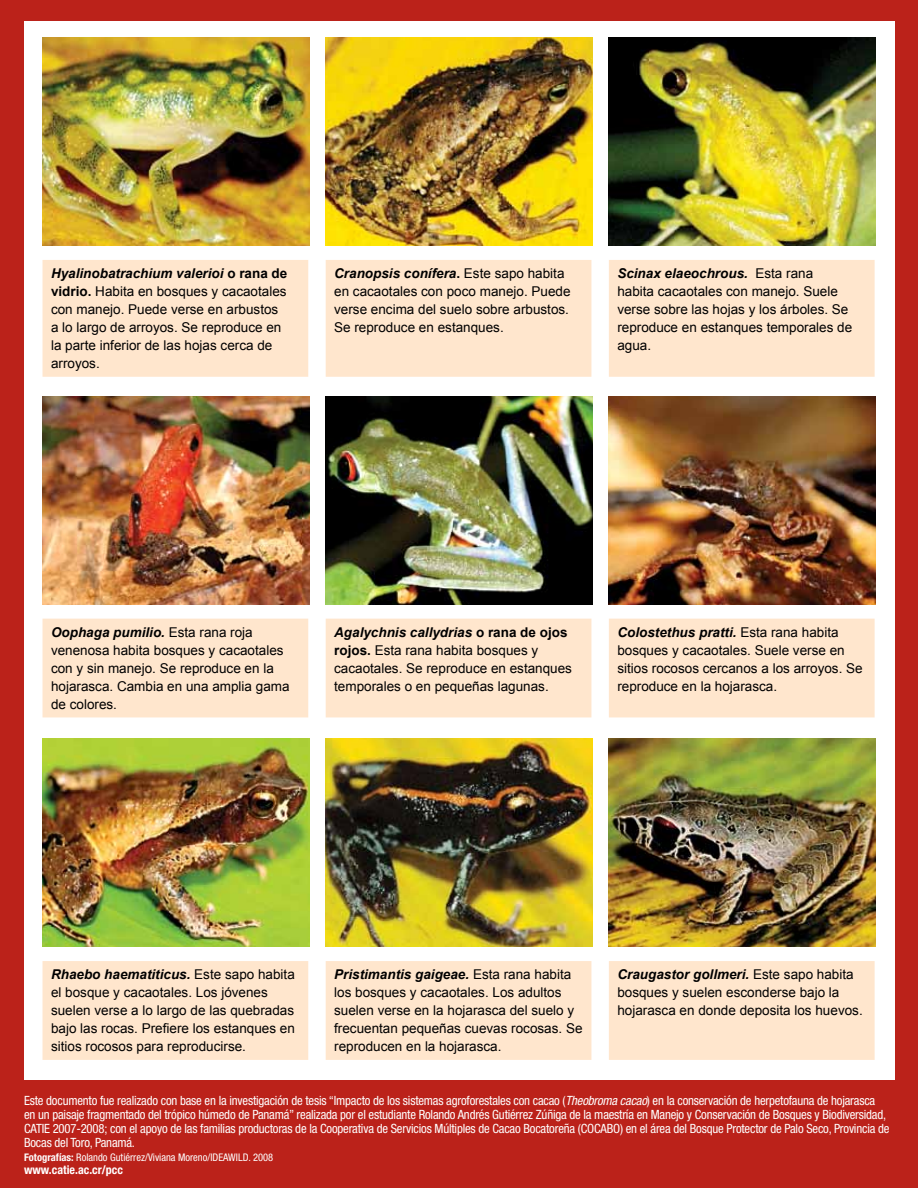
<style>
.page{position:relative;width:918px;height:1188px;background:#bb221a}
.page>*{position:absolute;margin:0;border:0;box-sizing:border-box;transform-origin:0 0}
.t1{font:13.5px/18px "Arial";color:#000}
.t2{font:condensed 12.75px/14.2px "Helvetica Neue";letter-spacing:-.015em;color:#fff}
.t3{font:700 condensed 12px "Helvetica Neue";color:#fff}
.t4{font:condensed 10.5px "Helvetica Neue";color:#fff}
.s1{font-weight:700;font-style:italic}
.s2{font-weight:700}
.s3{font-style:italic}
</style>
<div class="page">
<div style="left:25px;top:22px;width:870px;height:1058px;background:#fff"></div>
<img style="left:43px;top:38px;width:266px;height:208px">
<img style="left:325px;top:38px;width:267px;height:208px">
<img style="left:609px;top:38px;width:266px;height:208px">
<img style="left:43px;top:396px;width:266px;height:208px">
<img style="left:325px;top:396px;width:267px;height:208px">
<img style="left:609px;top:396px;width:266px;height:208px">
<img style="left:43px;top:739px;width:266px;height:208px">
<img style="left:325px;top:739px;width:267px;height:208px">
<img style="left:609px;top:739px;width:266px;height:208px">
<div style="left:43px;top:260px;width:832px;height:117px;background:#ffe6cd"></div>
<div style="left:43px;top:619px;width:832px;height:98px;background:#ffe6cd"></div>
<div style="left:43px;top:961px;width:832px;height:99px;background:#ffe6cd"></div>
<p class="t1" style="left:51px;top:265px;width:238px"><span class="s1">Hyalinobatrachium valerioi</span> <span class="s2">o rana de vidrio.</span> Habita en bosques y cacaotales con manejo. Puede verse en arbustos a lo largo de arroyos. Se reproduce en la parte inferior de las hojas cerca de arroyos.</p>
<p class="t1" style="left:334px;top:265px;width:238px"><span class="s1">Cranopsis conífera</span><span class="s2">.</span> Este sapo habita en cacaotales con poco manejo. Puede verse encima del suelo sobre arbustos.<br>Se reproduce en estanques.</p>
<p class="t1" style="left:617px;top:265px;width:236px"><span class="s1">Scinax elaeochrous.</span> Esta rana habita cacaotales con manejo. Suele verse sobre las hojas y los árboles. Se reproduce en estanques temporales de agua.</p>
<p class="t1" style="left:51px;top:623px;width:240px"><span class="s1">Oophaga pumilio.</span> Esta rana roja venenosa habita bosques y cacaotales con y sin manejo. Se reproduce en la hojarasca. Cambia en una amplia gama de colores.</p>
<p class="t1" style="left:334px;top:623px;width:239px"><span class="s1">Agalychnis callydrias</span> <span class="s2">o rana de ojos rojos.</span> Esta rana habita bosques y cacaotales. Se reproduce en estanques temporales o en pequeñas lagunas.</p>
<p class="t1" style="left:617px;top:623px;width:247px"><span class="s1">Colostethus pratti.</span> Esta rana habita bosques y cacaotales. Suele verse en sitios rocosos cercanos a los arroyos. Se reproduce en la hojarasca.</p>
<p class="t1" style="left:51px;top:966px;width:245px"><span class="s1">Rhaebo haematiticus.</span> Este sapo habita el bosque y cacaotales. Los jóvenes suelen verse a lo largo de las quebradas bajo las rocas. Prefiere los estanques en sitios rocosos para reproducirse.</p>
<p class="t1" style="left:334px;top:966px;width:250px"><span class="s1">Pristimantis gaigeae.</span> Esta rana habita los bosques y cacaotales. Los adultos suelen verse en la hojarasca del suelo y frecuentan pequeñas cuevas rocosas. Se reproducen en la hojarasca.</p>
<p class="t1" style="left:617px;top:966px;width:247px"><span class="s1">Craugastor gollmeri.</span> Este sapo habita bosques y suelen esconderse bajo la hojarasca en donde deposita los huevos.</p>
<p class="t2" style="left:24px;top:1093px;width:867px">Este documento fue realizado con base en la investigación de tesis “Impacto de los sistemas agroforestales con cacao (<span class="s3">Theobroma cacao</span>) en la conservación de herpetofauna de hojarasca en un paisaje fragmentado del trópico húmedo de Panamá” realizada por el estudiante Rolando Andrés Gutiérrez Zúñiga de la maestría en Manejo y Conservación de Bosques y Biodiversidad, CATIE 2007-2008; con el apoyo de las familias productoras de la Cooperativa de Servicios Múltiples de Cacao Bocatoreña (COCABO) en el área del Bosque Protector de Palo Seco, Provincia de Bocas del Toro, Panamá.</p>
<p class="t4" style="left:24px;top:1151px;width:251px"><span class="s2">Fotografías:</span> Rolando Gutiérrez/Viviana Moreno/IDEAWILD. 2008</p>
<p class="t3" style="left:24px;top:1163px;width:100px">www.catie.ac.cr/pcc</p>
</div>
